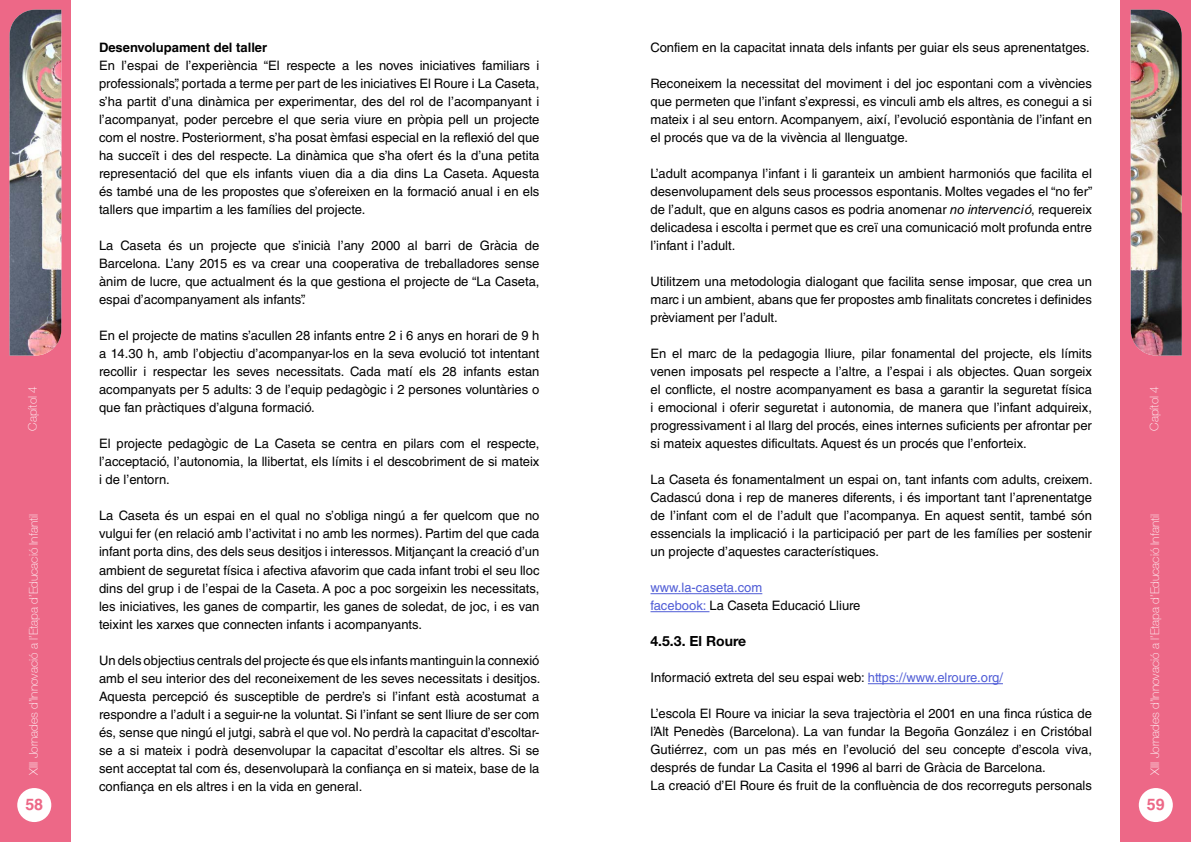
<style>
.page{position:relative;width:1191px;height:842px;background:#fff}
.page>*{position:absolute;margin:0;border:0;box-sizing:border-box;transform-origin:0 0}
.t1{font:700 16px "Helvetica LT Std";color:#ed6887}
.t2{font:700 14px "Helvetica Neue";color:#000}
.t3{font:13px/18px "Helvetica LT Std";color:#000;text-align:justify}
.t4{font:13px/18px "Helvetica LT Std";color:#4f5cd6}
.t5{font:700 13px "Helvetica LT Std";color:#000}
.t6{font:100 12px "Helvetica 35";color:#fff}
.s1{font-style:italic}
.s2{color:#000}
.s3{color:#4f5cd6}
</style>
<div class="page">
<div style="left:1120px;top:0;width:71px;height:842px;background:#ed6887"></div>
<div style="left:1138px;top:788px;width:34px;height:34px;background:#fff;border-radius:50%"></div>
<div style="left:0;top:0;width:71px;height:842px;background:#ed6887"></div>
<div style="left:17px;top:788px;width:34px;height:34px;background:#fff;border-radius:50%"></div>
<img style="left:10px;top:10px;width:51px;height:345px">
<img style="left:1130px;top:10px;width:51px;height:345px">
<hr style="left:650px;top:593px;width:112px;height:1px;background:#4f5cd6">
<hr style="left:650px;top:611px;width:59px;height:1px;background:#4f5cd6">
<hr style="left:868px;top:683px;width:135px;height:1px;background:#4f5cd6">
<p class="t3" style="left:650px;top:39px;width:441px">Confiem en la capacitat innata dels infants per guiar els seus aprenentatges.</p>
<p class="t3" style="left:650px;top:75px;width:443px">Reconeixem la necessitat del moviment i del joc espontani com a vivències que permeten que l’infant s’expressi, es vinculi amb els altres, es conegui a si mateix i al seu entorn. Acompanyem, així, l’evolució espontània de l’infant en el procés que va de la vivència al llenguatge.</p>
<p class="t3" style="left:650px;top:165px;width:443px">L’adult acompanya l’infant i li garanteix un ambient harmoniós que facilita el desenvolupament dels seus processos espontanis. Moltes vegades el “no fer” de l’adult, que en alguns casos es podria anomenar <span class="s1">no intervenció</span>, requereix delicadesa i escolta i permet que es creï una comunicació molt profunda entre l’infant i l’adult.</p>
<p class="t3" style="left:650px;top:273px;width:443px">Utilitzem una metodologia dialogant que facilita sense imposar, que crea un marc i un ambient, abans que fer propostes amb finalitats concretes i definides prèviament per l’adult.</p>
<p class="t3" style="left:650px;top:345px;width:443px">En el marc de la pedagogia lliure, pilar fonamental del projecte, els límits venen imposats pel respecte a l’altre, a l’espai i als objectes. Quan sorgeix el conflicte, el nostre acompanyament es basa a garantir la seguretat física i emocional i oferir seguretat i autonomia, de manera que l’infant adquireix, progressivament i al llarg del procés, eines internes suficients per afrontar per si mateix aquestes dificultats. Aquest és un procés que l’enforteix.</p>
<p class="t3" style="left:650px;top:471px;width:444px">La Caseta és fonamentalment un espai on, tant infants com adults, creixem.<br>Cadascú dona i rep de maneres diferents, i és important tant l’aprenentatge de l’infant com el de l’adult que l’acompanya. En aquest sentit, també són essencials la implicació i la participació per part de les famílies per sostenir un projecte d’aquestes característiques.</p>
<p class="t4" style="left:650px;top:579px;width:211px">www.la-caseta.com<br>facebook: <span class="s2">La Caseta Educació Lliure</span></p>
<p class="t2" style="left:650px;top:633px;width:97px">4.5.3. El Roure</p>
<p class="t3" style="left:650px;top:669px;width:354px">Informació extreta del seu espai web: <span class="s3">https://www.elroure.org/</span></p>
<p class="t3" style="left:650px;top:705px;width:443px;text-align:left">L’escola El Roure va iniciar la seva trajectòria el 2001 en una finca rústica de l’Alt Penedès (Barcelona). La van fundar la Begoña González i en Cristóbal Gutiérrez, com un pas més en l’evolució del seu concepte d’escola viva, després de fundar La Casita el 1996 al barri de Gràcia de Barcelona.<br>La creació d’El Roure és fruit de la confluència de dos recorreguts personals</p>
<p class="t5" style="left:99px;top:40px;width:170px">Desenvolupament del taller</p>
<p class="t3" style="left:99px;top:57px;width:442px">En l’espai de l’experiència “El respecte a les noves iniciatives familiars i professionals”, portada a terme per part de les iniciatives El Roure i La Caseta, s’ha partit d’una dinàmica per experimentar, des del rol de l’acompanyant i l’acompanyat, poder percebre el que seria viure en pròpia pell un projecte com el nostre. Posteriorment, s’ha posat èmfasi especial en la reflexió del que ha succeït i des del respecte. La dinàmica que s’ha ofert és la d’una petita representació del que els infants viuen dia a dia dins La Caseta. Aquesta és també una de les propostes que s’ofereixen en la formació anual i en els tallers que impartim a les famílies del projecte.</p>
<p class="t3" style="left:99px;top:237px;width:442px">La Caseta és un projecte que s’inicià l’any 2000 al barri de Gràcia de Barcelona. L’any 2015 es va crear una cooperativa de treballadores sense ànim de lucre, que actualment és la que gestiona el projecte de “La Caseta, espai d’acompanyament als infants”.</p>
<p class="t3" style="left:99px;top:327px;width:442px">En el projecte de matins s’acullen 28 infants entre 2 i 6 anys en horari de 9 h a 14.30 h, amb l’objectiu d’acompanyar-los en la seva evolució tot intentant recollir i respectar les seves necessitats. Cada matí els 28 infants estan acompanyats per 5 adults: 3 de l’equip pedagògic i 2 persones voluntàries o que fan pràctiques d’alguna formació.</p>
<p class="t3" style="left:99px;top:435px;width:442px">El projecte pedagògic de La Caseta se centra en pilars com el respecte, l’acceptació, l’autonomia, la llibertat, els límits i el descobriment de si mateix i de l’entorn.</p>
<p class="t3" style="left:99px;top:507px;width:442px">La Caseta és un espai en el qual no s’obliga ningú a fer quelcom que no vulgui fer (en relació amb l’activitat i no amb les normes). Partim del que cada infant porta dins, des dels seus desitjos i interessos. Mitjançant la creació d’un ambient de seguretat física i afectiva afavorim que cada infant trobi el seu lloc dins del grup i de l’espai de la Caseta. A poc a poc sorgeixin les necessitats, les iniciatives, les ganes de compartir, les ganes de soledat, de joc, i es van teixint les xarxes que connecten infants i acompanyants.</p>
<p class="t3" style="left:99px;top:651px;width:443px">Un dels objectius centrals del projecte és que els infants mantinguin la connexió amb el seu interior des del reconeixement de les seves necessitats i desitjos.<br>Aquesta percepció és susceptible de perdre’s si l’infant està acostumat a respondre a l’adult i a seguir-ne la voluntat. Si l’infant se sent lliure de ser com és, sense que ningú el jutgi, sabrà el que vol. No perdrà la capacitat d’escoltar&shy;se a si mateix i podrà desenvolupar la capacitat d’escoltar els altres. Si se sent acceptat tal com és, desenvoluparà la confiança en si mateix, base de la confiança en els altres i en la vida en general.</p>
<p class="t6" style="left:26px;top:431px;width:46px;rotate:-90deg">Capítol 4</p>
<p class="t6" style="left:1147px;top:431px;width:46px;rotate:-90deg">Capítol 4</p>
<p class="t6" style="left:27px;top:774px;width:262px;rotate:-90deg">XIII Jornades d’Innovació a l’Etapa d’Educació Infantil</p>
<p class="t6" style="left:1148px;top:774px;width:262px;rotate:-90deg">XIII Jornades d’Innovació a l’Etapa d’Educació Infantil</p>
<p class="t1" style="left:25px;top:794px;width:19px">58</p>
<p class="t1" style="left:1146px;top:794px;width:19px">59</p>
</div>
